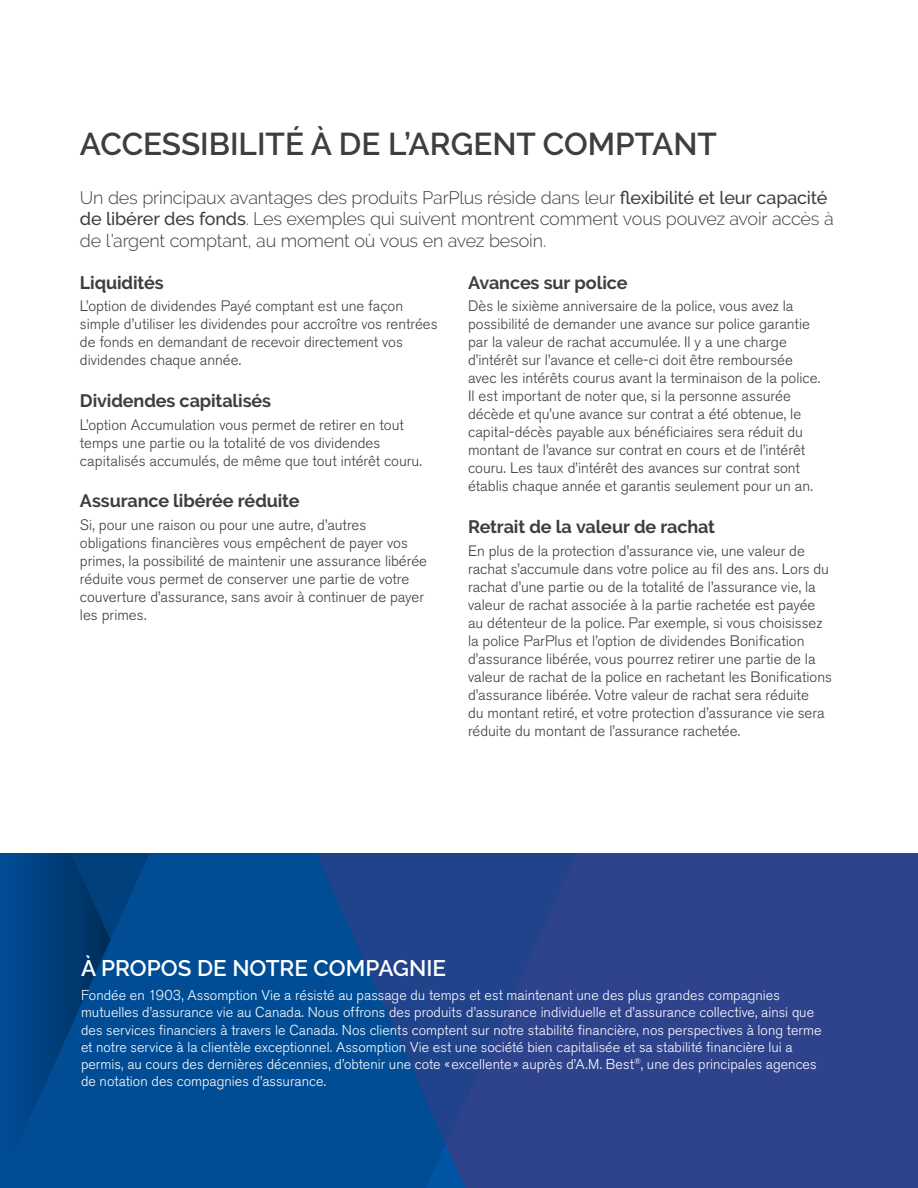
<style>
.page{position:relative;width:918px;height:1188px;background:#fff}
.page>*{position:absolute;margin:0;border:0;box-sizing:border-box;transform-origin:0 0}
.t1{font:600 31.5px "Raleway";color:#3e3e3f}
.t2{font:600 22.5px "Raleway";color:#fff}
.t3{font:300 18px/21.6px "Raleway";letter-spacing:-.01em;color:#3e3e3f}
.t4{font:700 18px "Raleway";letter-spacing:-.01em;color:#3e3e3f}
.t5{font:300 15px/18px "Akzidenz Grotesk BE";color:#3e3e3f}
.t6{font:300 14.25px/17.1px "Akzidenz Grotesk BE";color:#fff}
.s1{font-weight:500}
</style>
<div class="page">
<div style="left:0;top:853px;width:918px;height:335px;background:#2f438d"></div>
<svg style="left:446px;top:853px;width:130px;height:289px;fill:#21438b"></svg>
<svg style="left:446px;top:1145px;width:19px;height:43px"></svg>
<svg style="left:234px;top:853px;width:212px;height:335px;fill:#004d96"></svg>
<svg style="left:0;top:853px;width:234px;height:335px;background:#00498f"></svg>
<h1 class="t1" style="left:80px;top:126px;width:638px">ACCESSIBILITÉ À DE L’ARGENT COMPTANT</h1>
<p class="t3" style="left:80px;top:186px;width:755px">Un des principaux avantages des produits ParPlus réside dans leur <span class="s1">flexibilité et leur capacité de libérer des fonds</span>. Les exemples qui suivent montrent comment vous pouvez avoir accès à de l’argent comptant, au moment où vous en avez besoin.</p>
<p class="t4" style="left:80px;top:272px;width:85px">Liquidités</p>
<p class="t5" style="left:80px;top:297px;width:359px">L’option de dividendes Payé comptant est une façon simple d’utiliser les dividendes pour accroître vos rentrées de fonds en demandant de recevoir directement vos dividendes chaque année.</p>
<p class="t4" style="left:80px;top:390px;width:193px">Dividendes capitalisés</p>
<p class="t5" style="left:80px;top:416px;width:344px">L’option Accumulation vous permet de retirer en tout temps une partie ou la totalité de vos dividendes capitalisés accumulés, de même que tout intérêt couru.</p>
<p class="t4" style="left:80px;top:491px;width:221px">Assurance libérée réduite</p>
<p class="t5" style="left:80px;top:516px;width:349px">Si, pour une raison ou pour une autre, d’autres obligations financières vous empêchent de payer vos primes, la possibilité de maintenir une assurance libérée réduite vous permet de conserver une partie de votre couverture d’assurance, sans avoir à continuer de payer les primes.</p>
<p class="t4" style="left:468px;top:272px;width:161px">Avances sur police</p>
<p class="t5" style="left:468px;top:297px;width:354px">Dès le sixième anniversaire de la police, vous avez la possibilité de demander une avance sur police garantie par la valeur de rachat accumulée. Il y a une charge d’intérêt sur l’avance et celle-ci doit être remboursée avec les intérêts courus avant la terminaison de la police.<br>Il est important de noter que, si la personne assurée décède et qu’une avance sur contrat a été obtenue, le capital-décès payable aux bénéficiaires sera réduit du montant de l’avance sur contrat en cours et de l’intérêt couru. Les taux d’intérêt des avances sur contrat sont établis chaque année et garantis seulement pour un an.</p>
<p class="t4" style="left:468px;top:516px;width:248px">Retrait de la valeur de rachat</p>
<p class="t5" style="left:468px;top:542px;width:365px">En plus de la protection d’assurance vie, une valeur de rachat s’accumule dans votre police au fil des ans. Lors du rachat d’une partie ou de la totalité de l’assurance vie, la valeur de rachat associée à la partie rachetée est payée au détenteur de la police. Par exemple, si vous choisissez la police ParPlus et l’option de dividendes Bonification d’assurance libérée, vous pourrez retirer une partie de la valeur de rachat de la police en rachetant les Bonifications d’assurance libérée. Votre valeur de rachat sera réduite<br>du montant retiré, et votre protection d’assurance vie sera réduite du montant de l’assurance rachetée.</p>
<h2 class="t2" style="left:81px;top:956px;width:367px">À PROPOS DE NOTRE COMPAGNIE</h2>
<p class="t6" style="left:81px;top:987px;width:742px">Fondée en 1903, Assomption Vie a résisté au passage du temps et est maintenant une des plus grandes compagnies mutuelles d’assurance vie au Canada. Nous offrons des produits d’assurance individuelle et d’assurance collective, ainsi que des services financiers à travers le Canada. Nos clients comptent sur notre stabilité financière, nos perspectives à long terme et notre service à la clientèle exceptionnel. Assomption Vie est une société bien capitalisée et sa stabilité financière lui a permis, au cours des dernières décennies, d’obtenir une cote «excellente» auprès d’A.M. Best<sup>®</sup>, une des principales agences de notation des compagnies d’assurance.</p>
</div>
